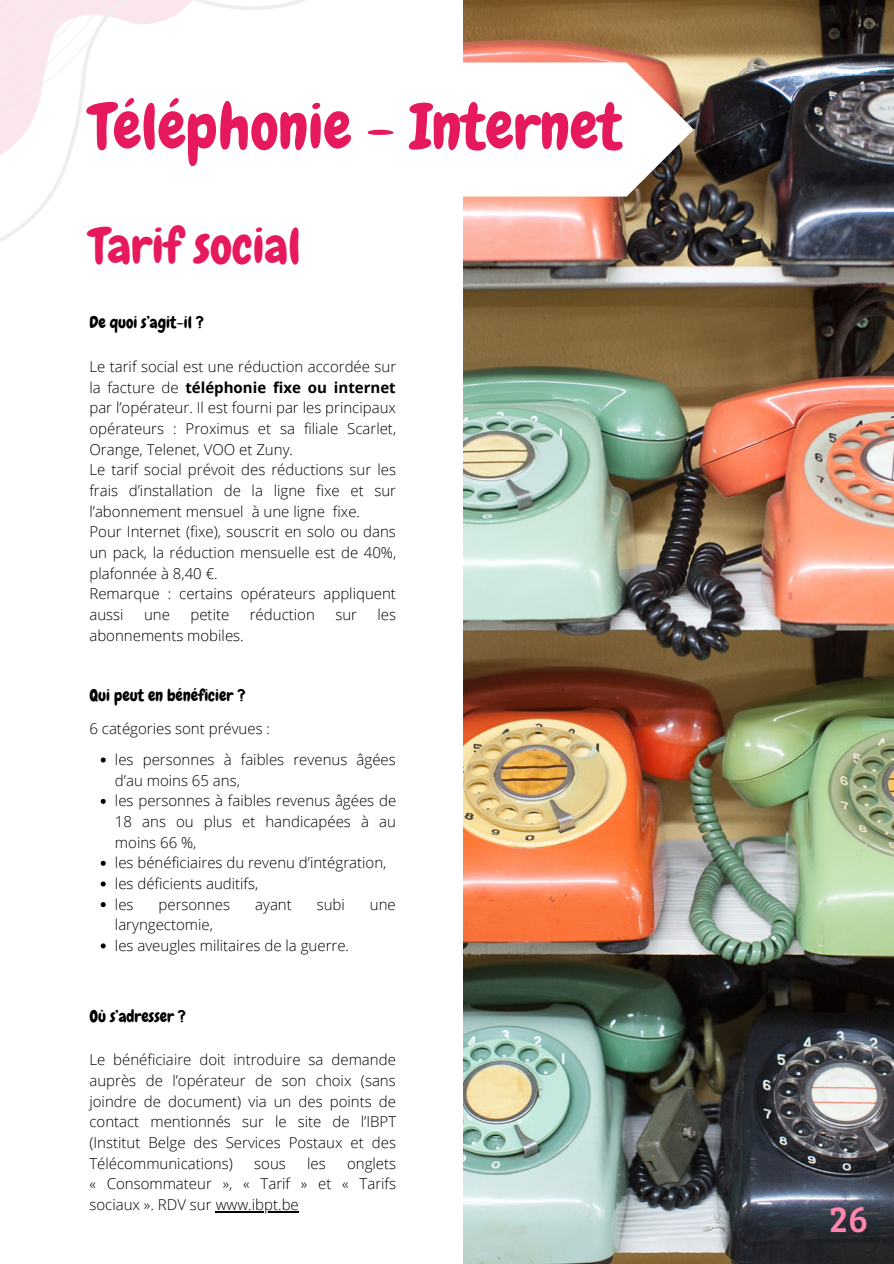
<style>
.page{position:relative;width:894px;height:1264px;background:#fff}
.page>*{position:absolute;margin:0;border:0;box-sizing:border-box;transform-origin:0 0}
.t1{font:63.15px "Chewy";color:#e5195c}
.t2{font:49.5px "Chewy";color:#e5195c}
.t3{font:37.5px "Bree Serif";color:#ff87ae}
.t4{font:16.5px "Chewy";color:#000}
.t5{font:300 15px/20.7px "Open Sans";color:#000}
.s1{font-weight:700}
</style>
<div class="page">
<img style="left:463px;top:0;width:430px;height:1263px">
<svg style="left:463px;top:62px;width:230px;height:134px"></svg>
<svg style="left:0;top:0;width:306px;height:242px"></svg>
<svg style="left:101px;top:757px;width:5px;height:5px"></svg>
<svg style="left:101px;top:798px;width:5px;height:5px"></svg>
<svg style="left:101px;top:860px;width:5px;height:5px"></svg>
<svg style="left:101px;top:881px;width:5px;height:5px"></svg>
<svg style="left:101px;top:902px;width:5px;height:5px"></svg>
<svg style="left:101px;top:943px;width:5px;height:5px"></svg>
<hr style="left:215px;top:1211px;width:84px;height:1px;background:#000">
<h1 class="t1" style="left:89px;top:87px;width:534px">Téléphonie - Internet</h1>
<h2 class="t2" style="left:89px;top:214px;width:213px">Tarif social</h2>
<p class="t4" style="left:89px;top:312px;width:116px">De quoi s’agit-il ?</p>
<p class="t5" style="left:89px;top:356px;width:308px">Le tarif social est une réduction accordée sur la facture de <span class="s1">téléphonie fixe ou internet </span>par l’opérateur. Il est fourni par les principaux opérateurs : Proximus et sa filiale Scarlet, Orange, Telenet, VOO et Zuny.<br>Le tarif social prévoit des réductions sur les frais d’installation de la ligne fixe et sur l’abonnement mensuel à une ligne fixe.<br>Pour Internet (fixe), souscrit en solo ou dans un pack, la réduction mensuelle est de 40%, plafonnée à 8,40 €.<br>Remarque : certains opérateurs appliquent aussi</p>
<p class="t5" style="left:144px;top:603px;width:27px">une</p>
<p class="t5" style="left:190px;top:603px;width:40px">petite</p>
<p class="t5" style="left:250px;top:603px;width:67px">réduction</p>
<p class="t5" style="left:335px;top:603px;width:23px">sur</p>
<p class="t5" style="left:377px;top:603px;width:20px">les</p>
<p class="t5" style="left:89px;top:624px;width:156px">abonnements mobiles.</p>
<p class="t4" style="left:89px;top:684px;width:157px">Qui peut en bénéficier ?</p>
<p class="t5" style="left:89px;top:718px;width:182px">6 catégories sont prévues :</p>
<p class="t5" style="left:115px;top:749px;width:283px">les personnes à faibles revenus âgées d’au moins 65 ans,<br>les personnes à faibles revenus âgées de<br>18 ans ou plus et handicapées à au moins 66 %,<br>les bénéficiaires du revenu d’intégration, les déficients auditifs,<br>les</p>
<p class="t5" style="left:158px;top:893px;width:73px">personnes</p>
<p class="t5" style="left:255px;top:893px;width:38px">ayant</p>
<p class="t5" style="left:317px;top:893px;width:30px">subi</p>
<p class="t5" style="left:370px;top:893px;width:27px">une</p>
<p class="t5" style="left:115px;top:914px;width:236px">laryngectomie,<br>les aveugles militaires de la guerre.</p>
<p class="t4" style="left:89px;top:1005px;width:98px">Où s’adresser ?</p>
<p class="t5" style="left:89px;top:1049px;width:308px;text-align:justify">Le bénéficiaire doit introduire sa demande auprès de l’opérateur de son choix (sans joindre de document) via un des points de contact mentionnés sur le site de l’IBPT (Institut Belge des Services Postaux et des Télécommunications)</p>
<p class="t5" style="left:89px;top:1152px;width:308px;text-align:justify;text-indent:257px">onglets « Consommateur », « Tarif » et « Tarifs sociaux ». RDV sur www.ibpt.be</p>
<p class="t5" style="left:254px;top:1152px;width:33px">sous</p>
<p class="t5" style="left:307px;top:1152px;width:20px">les</p>
<h3 class="t3" style="left:828px;top:1191px;width:41px">26</h3>
</div>
